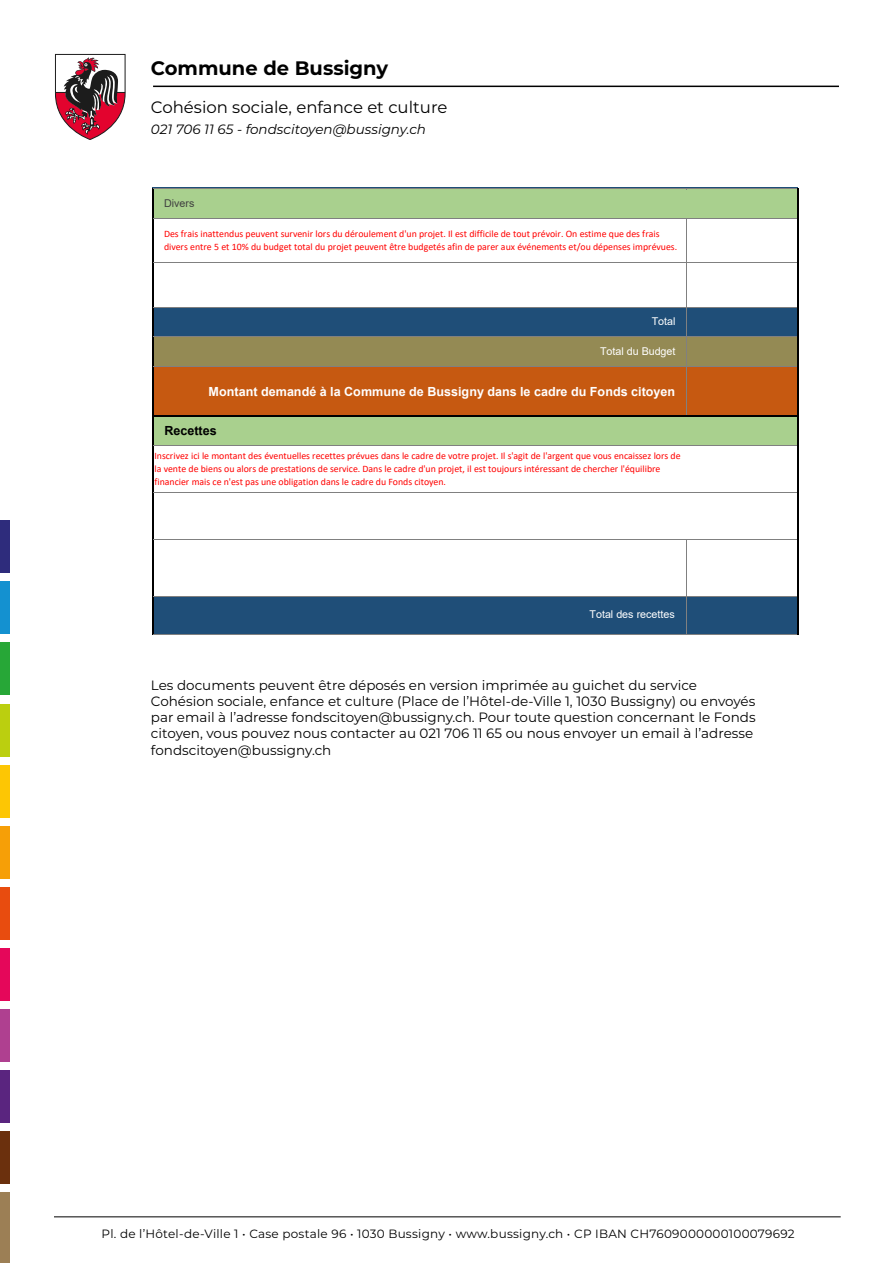
<style>
.page{position:relative;width:893px;height:1263px;background:#fff}
.page>*{position:absolute;margin:0;border:0;box-sizing:border-box;transform-origin:0 0}
.t1{font:700 19.5px "Montserrat";color:#000}
.t2{font:16.5px "Montserrat";color:#000}
.t3{font:13.5px/16.2px "Montserrat";color:#000}
.t4{font:italic 13.5px "Montserrat";color:#000}
.t5{font:700 12.6px "Arial";letter-spacing:.005em;color:#fff}
.t6{font:700 12.6px "Arial";color:#000}
.t7{font:12px "Montserrat";letter-spacing:.02em;color:#000}
.t8{font:10.8px "Arial";letter-spacing:-.005em;color:#fff}
.t9{font:10.8px "Arial";letter-spacing:-.005em;color:#404040}
.t10{font:9.9px/13px "Calibri";color:#f00}
</style>
<div class="page">
<div style="left:0;top:521px;width:10px;height:52px;background:#2e2c7c"></div>
<div style="left:0;top:643px;width:10px;height:52px;background:#27a737"></div>
<div style="left:0;top:704px;width:10px;height:52px;background:#bbcf0f"></div>
<div style="left:0;top:765px;width:10px;height:52px;background:#fdc604"></div>
<div style="left:0;top:826px;width:10px;height:52px;background:#f69f07"></div>
<div style="left:0;top:887px;width:10px;height:52px;background:#e84c0f"></div>
<div style="left:0;top:948px;width:10px;height:52px;background:#e5075a"></div>
<div style="left:0;top:1009px;width:10px;height:52px;background:#af4090"></div>
<div style="left:0;top:1070px;width:10px;height:52px;background:#5a257f"></div>
<div style="left:0;top:1131px;width:10px;height:52px;background:#6b300d"></div>
<div style="left:0;top:1192px;width:10px;height:71px;background:#9c7f55"></div>
<div style="left:0;top:582px;width:10px;height:52px;background:#1491d0"></div>
<svg style="left:55px;top:54px;width:70px;height:86px"></svg>
<hr style="left:153px;top:86px;width:686px;height:1px;background:#000">
<div style="left:153px;top:189px;width:645px;height:30px;background:#a9d08e"></div>
<div style="left:153px;top:307px;width:645px;height:30px;background:#1f4e78"></div>
<div style="left:153px;top:337px;width:645px;height:30px;background:#948a54"></div>
<div style="left:153px;top:367px;width:645px;height:49px;background:#c65911"></div>
<div style="left:153px;top:416px;width:645px;height:30px;background:#a9d08e"></div>
<div style="left:153px;top:596px;width:645px;height:38px;background:#1f4e78"></div>
<hr style="left:686px;top:219px;width:1px;height:196px;background:#808080">
<hr style="left:152px;top:188px;width:1px;height:446px;background:#000">
<hr style="left:686px;top:540px;width:1px;height:94px;background:#808080">
<hr style="left:797px;top:188px;width:2px;height:446px;background:#000">
<hr style="left:153px;top:188px;width:644px;height:1px;background:#808080">
<hr style="left:153px;top:218px;width:644px;height:1px;background:#808080">
<hr style="left:153px;top:262px;width:644px;height:1px;background:#808080">
<hr style="left:153px;top:307px;width:644px;height:1px;background:#808080">
<hr style="left:153px;top:336px;width:644px;height:1px;background:#808080">
<hr style="left:153px;top:366px;width:644px;height:1px;background:#808080">
<hr style="left:153px;top:415px;width:646px;height:2px;background:#000">
<hr style="left:153px;top:445px;width:644px;height:1px;background:#808080">
<hr style="left:153px;top:492px;width:644px;height:1px;background:#808080">
<hr style="left:153px;top:539px;width:644px;height:1px;background:#808080">
<hr style="left:153px;top:596px;width:644px;height:1px;background:#808080">
<hr style="left:153px;top:634px;width:644px;height:1px;background:#808080">
<hr style="left:54px;top:1216px;width:787px;height:1px;background:#000">
<h1 class="t1" style="left:151px;top:54px;width:239px">Commune de Bussigny</h1>
<h2 class="t2" style="left:151px;top:96px;width:298px">Cohésion sociale, enfance et culture</h2>
<h3 class="t4" style="left:151px;top:120px;width:277px">021 706 11 65 - fondscitoyen@bussigny.ch</h3>
<p class="t9" style="left:164px;top:196px;width:32px">Divers</p>
<p class="t10" style="left:164px;top:227px;width:515px">Des frais inattendus peuvent survenir lors du déroulement d'un projet. Il est difficile de tout prévoir. On estime que des frais divers entre 5 et 10% du budget total du projet peuvent être budgetés afin de parer aux événements et/ou dépenses imprévues.</p>
<p class="t8" style="left:652px;top:314px;width:25px">Total</p>
<p class="t8" style="left:600px;top:344px;width:77px">Total du Budget</p>
<p class="t5" style="left:208px;top:382px;width:468px">Montant demandé à la Commune de Bussigny dans le cadre du Fonds citoyen</p>
<p class="t6" style="left:164px;top:422px;width:54px">Recettes</p>
<p class="t10" style="left:154px;top:449px;width:528px">Inscrivez ici le montant des éventuelles recettes prévues dans le cadre de votre projet. Il s'agit de l'argent que vous encaissez lors de la vente de biens ou alors de prestations de service. Dans le cadre d'un projet, il est toujours intéressant de chercher l'équilibre financier mais ce n'est pas une obligation dans le cadre du Fonds citoyen.</p>
<p class="t8" style="left:590px;top:607px;width:87px">Total des recettes</p>
<p class="t3" style="left:151px;top:676px;width:606px">Les documents peuvent être déposés en version imprimée au guichet du service Cohésion sociale, enfance et culture (Place de l’Hôtel-de-Ville 1, 1030 Bussigny) ou envoyés par email à l’adresse fondscitoyen@bussigny.ch. Pour toute question concernant le Fonds citoyen, vous pouvez nous contacter au 021 706 11 65 ou nous envoyer un email à l’adresse fondscitoyen@bussigny.ch</p>
<p class="t7" style="left:102px;top:1225px;width:695px">Pl. de l’Hôtel-de-Ville 1 • Case postale 96 • 1030 Bussigny • www.bussigny.ch • CP IBAN CH7609000000100079692</p>
</div>
